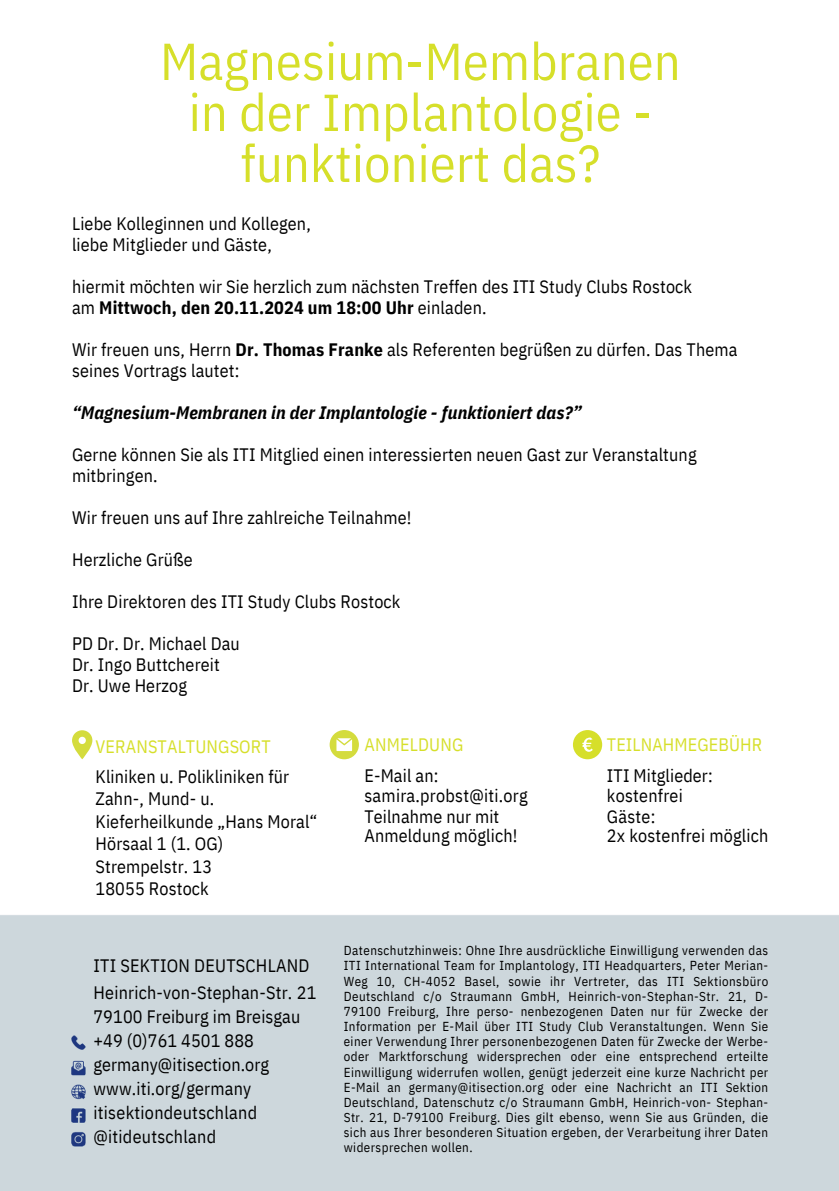
<style>
.page{position:relative;width:839px;height:1191px;background:#fff}
.page>*{position:absolute;margin:0;border:0;box-sizing:border-box;transform-origin:0 0}
.t1{font:52px/51px "IBM Plex Sans Cond";letter-spacing:.005em;color:#d6df2a;text-align:center}
.t2{font:18px/21px "IBM Plex Sans Cond";letter-spacing:.01em;color:#000}
.t3{font:18px/31.6px "IBM Plex Sans Cond";letter-spacing:.005em;color:#d6df2a}
.t4{font:italic 700 18px "IBM Plex Sans Cond";letter-spacing:.01em;color:#000}
.t5{font:13px/15.2px "IBM Plex Sans Cond";letter-spacing:.035em;color:#000;text-align:justify}
.s1{font-weight:700}
.s2{color:#000}
</style>
<div class="page">
<svg style="left:72px;top:730px;width:20px;height:29px"></svg>
<svg style="left:329px;top:730px;width:30px;height:29px"></svg>
<div style="left:0;top:915px;width:838px;height:276px;background:#cdd7dc"></div>
<svg style="left:573px;top:730px;width:29px;height:29px"></svg>
<p class="t1" style="left:160px;top:35px;width:522px">Magnesium-Membranen in der Implantologie - funktioniert das?</p>
<h4 class="t2" style="left:72px;top:213px;width:240px">Liebe Kolleginnen und Kollegen, liebe Mitglieder und Gäste,</h4>
<h4 class="t2" style="left:72px;top:276px;width:621px">hiermit möchten wir Sie herzlich zum nächsten Treffen des ITI Study Clubs Rostock am <span class="s1">Mittwoch, den 20.11.2024 um 18:00 Uhr</span> einladen.</h4>
<h4 class="t2" style="left:72px;top:339px;width:667px">Wir freuen uns, Herrn <span class="s1">Dr. Thomas Franke</span> als Referenten begrüßen zu dürfen. Das Thema seines Vortrags lautet:</h4>
<h4 class="t4" style="left:72px;top:401px;width:511px">“Magnesium-Membranen in der Implantologie - funktioniert das?”</h4>
<h2 class="t2" style="left:72px;top:444px;width:626px">Gerne können Sie als ITI Mitglied einen interessierten neuen Gast zur Veranstaltung mitbringen.</h2>
<h4 class="t2" style="left:72px;top:507px;width:341px">Wir freuen uns auf Ihre zahlreiche Teilnahme!</h4>
<h4 class="t2" style="left:72px;top:549px;width:122px">Herzliche Grüße</h4>
<h4 class="t2" style="left:72px;top:591px;width:330px">Ihre Direktoren des ITI Study Clubs Rostock</h4>
<p class="t2" style="left:72px;top:633px;width:169px">PD Dr. Dr. Michael Dau<br>Dr. Ingo Buttchereit<br>Dr. Uwe Herzog</p>
<h4 class="t3" style="left:607px;top:728px;width:157px">TEILNAHMEGEBÜHR<br><span class="s2">ITI Mitglieder:</span></h4>
<h4 class="t2" style="left:607px;top:785px;width:163px;line-height:20.2px">kostenfrei<br>Gäste:<br>2x kostenfrei möglich</h4>
<h4 class="t3" style="left:364px;top:728px;width:100px">ANMELDUNG<br><span class="s2">E-Mail an:</span></h4>
<h4 class="t2" style="left:364px;top:785px;width:165px;line-height:20.2px">samira.probst@iti.org<br>Teilnahme nur mit<br>Anmeldung möglich!</h4>
<h4 class="t3" style="left:95px;top:730px;width:177px">VERANSTALTUNGSORT</h4>
<h3 class="t2" style="left:95px;top:765px;width:223px;line-height:22.6px">Kliniken u. Polikliniken für<br>Zahn-, Mund- u.<br>Kieferheilkunde „Hans Moral“<br>Hörsaal 1 (1. OG)<br>Strempelstr. 13<br>18055 Rostock</h3>
<h4 class="t2" style="left:93px;top:951px;width:224px;line-height:27px">ITI SEKTION DEUTSCHLAND<br>Heinrich-von-Stephan-Str. 21</h4>
<h4 class="t2" style="left:93px;top:1004px;width:208px;line-height:24px">79100 Freiburg im Breisgau +49 (0)761 4501 888 germany@itisection.org www.iti.org/germany itisektiondeutschland @itideutschland</h4>
<h4 class="t5" style="left:344px;top:943px;width:426px">Datenschutzhinweis: Ohne Ihre ausdrückliche Einwilligung verwenden das ITI International Team for Implantology, ITI Headquarters, Peter Merian-Weg 10, CH-4052 Basel, sowie ihr Vertreter, das ITI Sektionsbüro Deutschland c/o Straumann GmbH, Heinrich-von-Stephan-Str. 21, D-79100 Freiburg, Ihre perso- nenbezogenen Daten nur für Zwecke der Information per E-Mail über ITI Study Club Veranstaltungen. Wenn Sie einer Verwendung Ihrer personenbezogenen Daten für Zwecke der Werbe&shy;oder Marktforschung widersprechen oder eine entsprechend erteilte Einwilligung widerrufen wollen, genügt jederzeit eine kurze Nachricht per E-Mail an germany@itisection.org oder eine Nachricht an ITI Sektion Deutschland, Datenschutz c/o Straumann GmbH, Heinrich-von- Stephan-Str. 21, D-79100 Freiburg. Dies gilt ebenso, wenn Sie aus Gründen, die sich aus Ihrer besonderen Situation ergeben, der Verarbeitung ihrer Daten widersprechen wollen.</h4>
</div>
